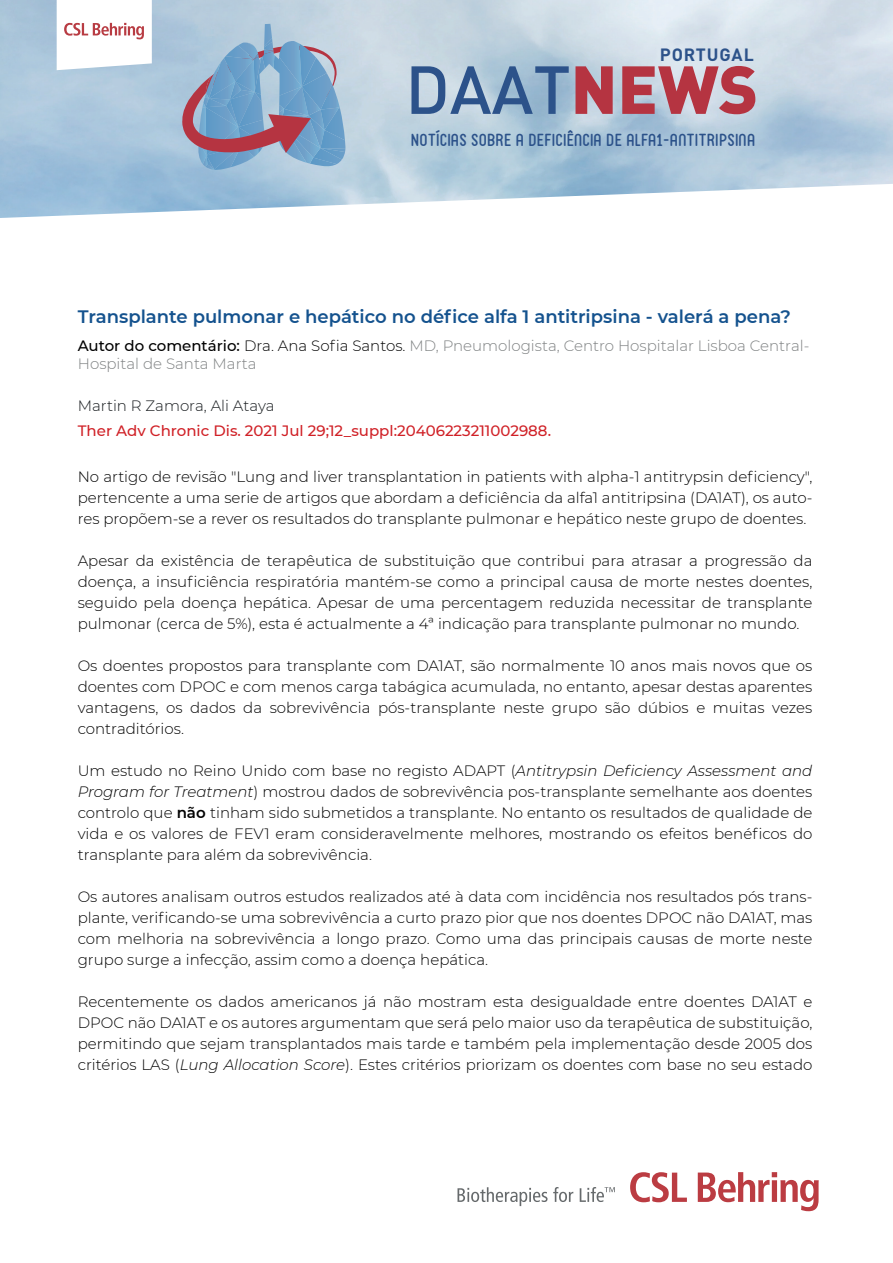
<style>
.page{position:relative;width:893px;height:1263px;background:#fff}
.page>*{position:absolute;margin:0;border:0;box-sizing:border-box;transform-origin:0 0}
.t1{font:500 66.75px "DIN";color:#2c528a}
.t2{font:600 18px "Montserrat";color:#14528e}
.t3{font:700 17.55px "DIN Pro";letter-spacing:.05em;color:#2c528a}
.t4{font:16.65px "FV Almelo";letter-spacing:.025em;color:#2c528a}
.t5{font:300 15px/21px "Montserrat";color:#000001;text-align:justify}
.t6{font:300 15px/18px "Montserrat";color:#7e8182}
.t7{font:500 15px "Montserrat";color:#d02127}
.t8{font:300 15px "Montserrat";color:#171b1e}
.s1{font-weight:900;color:#b53441}
.s2{font-weight:500;color:#000001}
.s3{color:#000001}
.s4{font-style:italic}
.s5{font-weight:600}
</style>
<div class="page">
<svg style="left:457px;top:1187px;width:90px;height:19px"></svg>
<svg style="left:553px;top:1187px;width:20px;height:15px"></svg>
<svg style="left:579px;top:1187px;width:36px;height:15px"></svg>
<svg style="left:630px;top:1172px;width:57px;height:30px"></svg>
<svg style="left:697px;top:1172px;width:121px;height:39px"></svg>
<svg style="left:60px;top:0;width:92px;height:70px"></svg>
<svg style="left:182px;top:24px;width:165px;height:150px;background:#91a5c2"></svg>
<p class="t3" style="left:659px;top:40px;width:96px">PORTUGAL</p>
<h1 class="t1" style="left:405px;top:47px;width:354px">DAAT<span class="s1">NEWS</span></h1>
<p class="t4" style="left:411px;top:128px;width:346px">NOTÍCIAS SOBRE A DEFICIÊNCIA DE ALFA1-ANTITRIPSINA</p>
<p class="t2" style="left:78px;top:304px;width:714px">Transplante pulmonar e hepático no défice alfa 1 antitripsina - valerá a pena?</p>
<p class="t6" style="left:78px;top:336px;width:733px"><span class="s2">Autor do comentário:</span> <span class="s3">Dra. Ana Sofia Santos.</span> MD, Pneumologista, Centro Hospitalar Lisboa Central-<br>Hospital de Santa Marta</p>
<p class="t8" style="left:78px;top:396px;width:198px">Martin R Zamora, Ali Ataya</p>
<p class="t7" style="left:78px;top:420px;width:475px">Ther Adv Chronic Dis. 2021 Jul 29;12_suppl:20406223211002988.</p>
<p class="t5" style="left:78px;top:466px;width:736px">No artigo de revisão "Lung and liver transplantation in patients with alpha-1 antitrypsin deficiency", pertencente a uma serie de artigos que abordam a deficiência da alfa1 antitripsina (DA1AT), os auto&shy;res propõem-se a rever os resultados do transplante pulmonar e hepático neste grupo de doentes.</p>
<p class="t5" style="left:78px;top:550px;width:736px">Apesar da existência de terapêutica de substituição que contribui para atrasar a progressão da doença, a insuficiência respiratória mantém-se como a principal causa de morte nestes doentes, seguido pela doença hepática. Apesar de uma percentagem reduzida necessitar de transplante pulmonar (cerca de 5%), esta é actualmente a 4ª indicação para transplante pulmonar no mundo.</p>
<p class="t5" style="left:78px;top:655px;width:736px">Os doentes propostos para transplante com DA1AT, são normalmente 10 anos mais novos que os doentes com DPOC e com menos carga tabágica acumulada, no entanto, apesar destas aparentes vantagens, os dados da sobrevivência pós-transplante neste grupo são dúbios e muitas vezes contraditórios.</p>
<p class="t5" style="left:78px;top:760px;width:736px">Um estudo no Reino Unido com base no registo ADAPT (<span class="s4">Antitrypsin Deficiency Assessment and Program for Treatment</span>) mostrou dados de sobrevivência pos-transplante semelhante aos doentes controlo que <span class="s5">não</span> tinham sido submetidos a transplante. No entanto os resultados de qualidade de vida e os valores de FEV1 eram consideravelmente melhores, mostrando os efeitos benéficos do transplante para além da sobrevivência.</p>
<p class="t5" style="left:78px;top:886px;width:736px">Os autores analisam outros estudos realizados até à data com incidência nos resultados pós trans&shy;plante, verificando-se uma sobrevivência a curto prazo pior que nos doentes DPOC não DA1AT, mas com melhoria na sobrevivência a longo prazo. Como uma das principais causas de morte neste grupo surge a infecção, assim como a doença hepática.</p>
<p class="t5" style="left:78px;top:991px;width:736px">Recentemente os dados americanos já não mostram esta desigualdade entre doentes DA1AT e DPOC não DA1AT e os autores argumentam que será pelo maior uso da terapêutica de substituição, permitindo que sejam transplantados mais tarde e também pela implementação desde 2005 dos critérios LAS (<span class="s4">Lung Allocation Score</span>). Estes critérios priorizam os doentes com base no seu estado</p>
</div>
